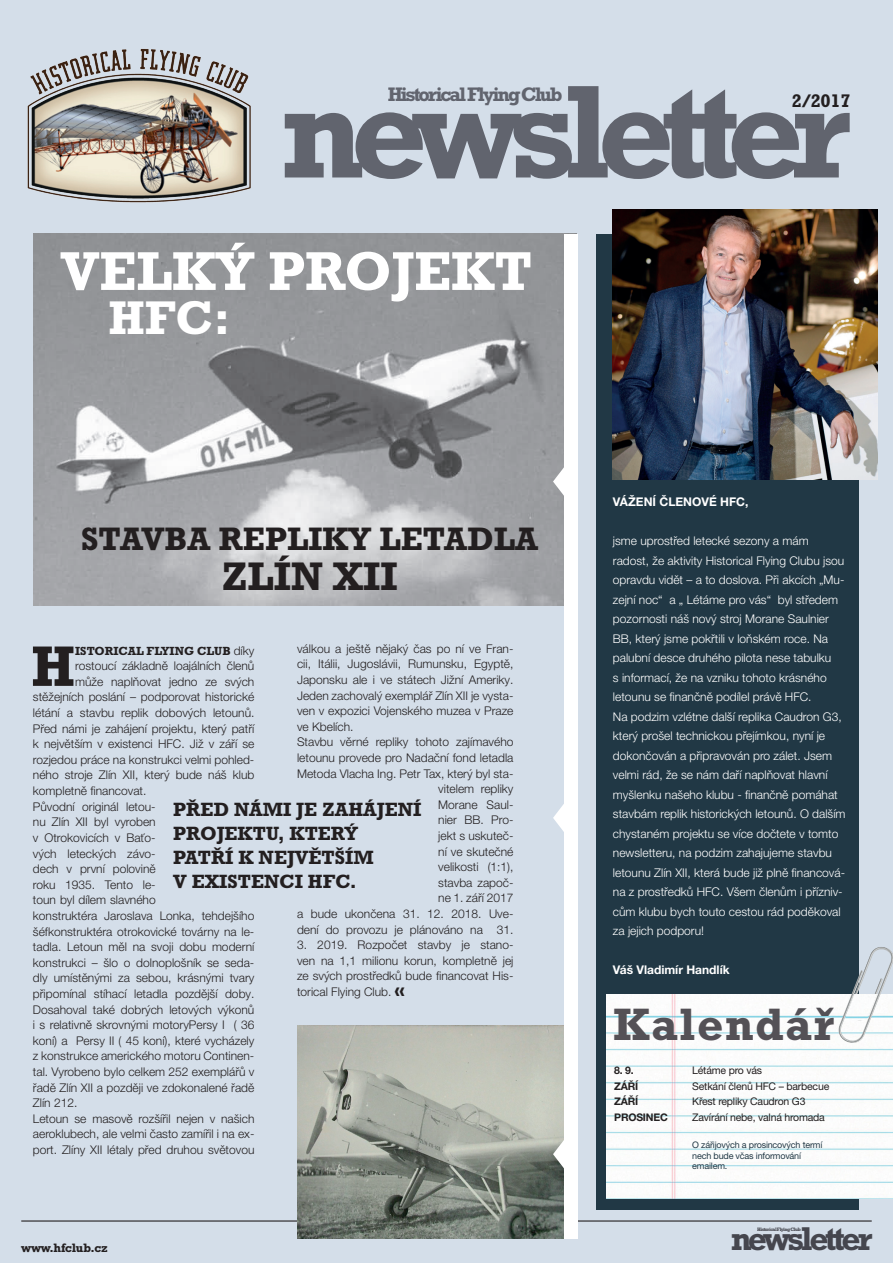
<style>
.page{position:relative;width:893px;height:1263px;background:#d4dee9}
.page>*{position:absolute;margin:0;border:0;box-sizing:border-box;transform-origin:0 0}
.t1{font:700 134.55px "Rockwell CE";letter-spacing:-.1em;color:#757479}
.t2{font:700 57.9px "Rockwell CE";color:#231f20}
.t3{font:700 55.5px "Rockwell CE";color:#fff}
.t4{font:700 48px "Rockwell CE";color:#fff}
.t5{font:700 46.05px "Rockwell CE";letter-spacing:.03em;color:#545156}
.t6{font:700 40.5px "Rockwell CE";color:#231f20}
.t7{font:700 33.45px "Rockwell CE";letter-spacing:-.1em;color:#545156}
.t8{font:700 33px "Rockwell CE";color:#231f20}
.t9{font:700 19.95px "Rockwell CE";letter-spacing:-.1em;color:#757479}
.t10{font:700 19.5px/24px "Rockwell CE";color:#231f20}
.t11{font:700 18.6px "Rockwell CE";color:#231f20}
.t12{font:700 12.45px "Rockwell CE";letter-spacing:-.02em;color:#231f20}
.t13{font:300 12px/15.6px "Helvetica Neue LT Pro";color:#231f20;text-align:justify}
.t14{font:300 12px/19.5px "Helvetica Neue LT Pro";color:#fff}
.t15{font:700 12px "Helvetica Neue LT Pro";color:#fff}
.t16{font:700 12px "Rockwell CE";color:#231f20}
.t17{font:10.5px "Helvetica Neue LT Pro";letter-spacing:-.02em;color:#231f20}
.t18{font:700 10.5px "Helvetica Neue LT Pro";letter-spacing:-.02em;color:#231f20}
.t19{font:9px/10.5px "Helvetica Neue LT Pro";letter-spacing:-.02em;color:#213845}
.t20{font:700 4.95px "Rockwell CE";letter-spacing:-.1em;color:#545156}
.s1{font-family:"Rockwell CE";font-weight:700;font-size:18px}
.s2{font-family:"Helvetica Neue LT Pro";font-weight:300}
</style>
<div class="page">
<div style="left:596px;top:234px;width:263px;height:975px;background:#213845"></div>
<img style="left:27px;top:49px;width:224px;height:154px">
<img style="left:33px;top:234px;width:532px;height:371px">
<img style="left:613px;top:209px;width:264px;height:270px">
<img style="left:606px;top:994px;width:287px;height:204px">
<svg style="left:833px;top:947px;width:60px;height:104px"></svg>
<img style="left:844px;top:994px;width:33px;height:27px">
<hr style="left:21px;top:1220px;width:851px;height:1px;background:#231f20">
<img style="left:297px;top:1026px;width:268px;height:212px">
<div style="left:565px;top:234px;width:13px;height:416px;background:#fff"></div>
<div style="left:565px;top:649px;width:13px;height:337px;background:#fff"></div>
<div style="left:565px;top:986px;width:13px;height:252px;background:#fff"></div>
<svg style="left:553px;top:1135px;width:12px;height:38px"></svg>
<svg style="left:553px;top:799px;width:12px;height:38px"></svg>
<svg style="left:553px;top:463px;width:12px;height:37px"></svg>
<h1 class="t1" style="left:280px;top:54px;width:572px">newsletter</h1>
<h3 class="t9" style="left:387px;top:83px;width:177px">Historical Flying Club</h3>
<h3 class="t11" style="left:792px;top:90px;width:60px">2/2017</h3>
<h3 class="t3" style="left:61px;top:239px;width:473px">VELKÝ PROJEKT</h3>
<h3 class="t4" style="left:108px;top:290px;width:123px">HFC:</h3>
<h3 class="t8" style="left:81px;top:519px;width:458px">STAVBA REPLIKY LETADLA</h3>
<h3 class="t6" style="left:221px;top:553px;width:178px">ZLÍN XII</h3>
<p class="t13" style="left:297px;top:640px;width:218px">válkou a ještě nějaký čas po ní ve Fran-</p>
<p class="t13" style="left:297px;top:656px;width:218px">cii, Itálii, Jugoslávii, Rumunsku, Egyptě,</p>
<p class="t13" style="left:297px;top:672px;width:218px">Japonsku ale i ve státech Jižní Ameriky.</p>
<p class="t13" style="left:297px;top:687px;width:218px">Jeden zachovalý exemplář Zlín XII je vysta-</p>
<p class="t13" style="left:297px;top:703px;width:218px">ven v expozici Vojenského muzea v Praze</p>
<p class="t13" style="left:297px;top:718px;width:58px">ve Kbelích.</p>
<p class="t13" style="left:297px;top:734px;width:218px">Stavbu věrné repliky tohoto zajímavého</p>
<p class="t13" style="left:297px;top:750px;width:218px">letounu provede pro Nadační fond letadla</p>
<p class="t13" style="left:297px;top:765px;width:218px">Metoda Vlacha Ing. Petr Tax, který byl sta-</p>
<p class="t13" style="left:438px;top:781px;width:77px">vitelem repliky</p>
<p class="t13" style="left:438px;top:796px;width:77px">Morane Saul-</p>
<p class="t13" style="left:438px;top:812px;width:77px">nier BB. Pro-</p>
<p class="t13" style="left:438px;top:828px;width:77px">jekt s uskuteč-</p>
<p class="t13" style="left:438px;top:843px;width:77px">ní ve skutečné</p>
<p class="t13" style="left:438px;top:859px;width:77px">velikosti (1:1),</p>
<p class="t13" style="left:438px;top:874px;width:77px">stavba započ-</p>
<p class="t13" style="left:438px;top:890px;width:77px">ne 1. září 2017</p>
<p class="t13" style="left:297px;top:906px;width:218px">a bude ukončena 31. 12. 2018. Uve-</p>
<p class="t13" style="left:297px;top:921px;width:218px">dení do provozu je plánováno na 31.</p>
<p class="t13" style="left:297px;top:937px;width:218px">3. 2019. Rozpočet stavby je stano&shy;ven na 1,1 milionu korun, kompletně jej ze svých prostředků bude financovat His&shy;torical Flying Club. <span class="s1">«</span></p>
<h2 class="t2" style="left:31px;top:633px;width:46px">H</h2>
<p class="t16" style="left:75px;top:644px;width:181px">ISTORICAL FLYING CLUB <span class="s2">díky</span></p>
<p class="t13" style="left:75px;top:658px;width:181px">rostoucí základně loajálních členů</p>
<p class="t13" style="left:75px;top:673px;width:181px">může naplňovat jedno ze svých</p>
<p class="t13" style="left:33px;top:689px;width:223px">stěžejních poslání – podporovat historické</p>
<p class="t13" style="left:33px;top:705px;width:223px">létání a stavbu replik dobových letounů.</p>
<p class="t13" style="left:33px;top:720px;width:223px">Před námi je zahájení projektu, který patří</p>
<p class="t13" style="left:33px;top:736px;width:223px">k největším v existenci HFC. Již v září se</p>
<p class="t13" style="left:33px;top:751px;width:223px">rozjedou práce na konstrukci velmi pohled-</p>
<p class="t13" style="left:33px;top:767px;width:223px">ného stroje Zlín XII, který bude náš klub</p>
<p class="t13" style="left:33px;top:783px;width:115px">kompletně financovat.</p>
<p class="t13" style="left:33px;top:798px;width:124px">Původní originál letou-</p>
<p class="t13" style="left:33px;top:814px;width:124px">nu Zlín XII byl vyroben</p>
<p class="t13" style="left:33px;top:829px;width:124px">v Otrokovicích v Baťo-</p>
<p class="t13" style="left:33px;top:845px;width:124px">vých leteckých závo-</p>
<p class="t13" style="left:33px;top:861px;width:124px">dech v první polovině</p>
<p class="t13" style="left:33px;top:876px;width:124px">roku 1935. Tento le-</p>
<p class="t13" style="left:33px;top:892px;width:124px">toun byl dílem slavného</p>
<p class="t13" style="left:33px;top:907px;width:223px">konstruktéra Jaroslava Lonka, tehdejšího</p>
<p class="t13" style="left:33px;top:923px;width:223px">šéfkonstruktéra otrokovické továrny na le-</p>
<p class="t13" style="left:33px;top:939px;width:223px">tadla. Letoun měl na svoji dobu moderní</p>
<p class="t13" style="left:33px;top:954px;width:223px">konstrukci – šlo o dolnoplošník se seda-</p>
<p class="t13" style="left:33px;top:970px;width:223px">dly umístěnými za sebou, krásnými tvary</p>
<p class="t13" style="left:33px;top:985px;width:223px">připomínal stíhací letadla pozdější doby.</p>
<p class="t13" style="left:33px;top:1001px;width:223px">Dosahoval také dobrých letových výkonů</p>
<p class="t13" style="left:33px;top:1017px;width:223px">i s relativně skrovnými motoryPersy I ( 36</p>
<p class="t13" style="left:33px;top:1032px;width:223px">koní) a Persy II ( 45 koní), které vycházely</p>
<p class="t13" style="left:33px;top:1048px;width:223px">z konstrukce amerického motoru Continen-</p>
<p class="t13" style="left:33px;top:1063px;width:223px">tal. Vyrobeno bylo celkem 252 exemplářů v</p>
<p class="t13" style="left:33px;top:1079px;width:223px">řadě Zlín XII a později ve zdokonalené řadě</p>
<p class="t13" style="left:33px;top:1095px;width:46px">Zlín 212.</p>
<p class="t13" style="left:33px;top:1110px;width:223px">Letoun se masově rozšířil nejen v našich</p>
<p class="t13" style="left:33px;top:1126px;width:223px">aeroklubech, ale velmi často zamířil i na ex-</p>
<p class="t13" style="left:33px;top:1141px;width:223px">port. Zlíny XII létaly před druhou světovou</p>
<h3 class="t10" style="left:173px;top:797px;width:250px">PŘED NÁMI JE ZAHÁJENÍ<br>PROJEKTU, KTERÝ<br>PATŘÍ K NEJVĚTŠÍM<br>V EXISTENCI HFC.</h3>
<p class="t12" style="left:21px;top:1240px;width:88px">www.hfclub.cz</p>
<p class="t15" style="left:613px;top:494px;width:137px">VÁŽENÍ ČLENOVÉ HFC,</p>
<p class="t14" style="left:613px;top:531px;width:234px">jsme uprostřed letecké sezony a mám radost, že aktivity Historical Flying Clubu jsou opravdu vidět – a to doslova. Při akcích „Mu&shy;zejní noc“ a „ Létáme pro vás“ byl středem pozornosti náš nový stroj Morane Saulnier BB, který jsme pokřtili v loňském roce. Na palubní desce druhého pilota nese tabulku<br>s informací, že na vzniku tohoto krásného letounu se finančně podílel právě HFC.<br>Na podzim vzlétne další replika Caudron G3, který prošel technickou přejímkou, nyní je dokončován a připravován pro zálet. Jsem velmi rád, že se nám daří naplňovat hlavní myšlenku našeho klubu - finančně pomáhat stavbám replik historických letounů. O dalším chystaném projektu se více dočtete v tomto newsletteru, na podzim zahajujeme stavbu letounu Zlín XII, která bude již plně financová&shy;na z prostředků HFC. Všem členům i přízniv&shy;cům klubu bych touto cestou rád poděkoval za jejich podporu!</p>
<p class="t15" style="left:613px;top:962px;width:118px">Váš Vladimír Handlík</p>
<h3 class="t5" style="left:614px;top:998px;width:222px">Kalendář</h3>
<p class="t18" style="left:614px;top:1063px;width:21px">8. 9.</p>
<p class="t17" style="left:692px;top:1064px;width:71px">Létáme pro vás</p>
<p class="t18" style="left:614px;top:1079px;width:26px">ZÁŘÍ</p>
<p class="t17" style="left:692px;top:1079px;width:139px">Setkání členů HFC – barbecue</p>
<p class="t18" style="left:614px;top:1095px;width:26px">ZÁŘÍ</p>
<p class="t17" style="left:692px;top:1095px;width:115px">Křest repliky Caudron G3</p>
<p class="t18" style="left:614px;top:1110px;width:55px">PROSINEC</p>
<p class="t17" style="left:692px;top:1110px;width:134px">Zavírání nebe, valná hromada</p>
<p class="t19" style="left:692px;top:1140px;width:132px">O zářijových a prosincových termí nech bude včas informování emailem.</p>
<h3 class="t7" style="left:730px;top:1219px;width:144px">newsletter</h3>
<p class="t20" style="left:757px;top:1226px;width:45px">Historical Flying Club</p>
</div>
